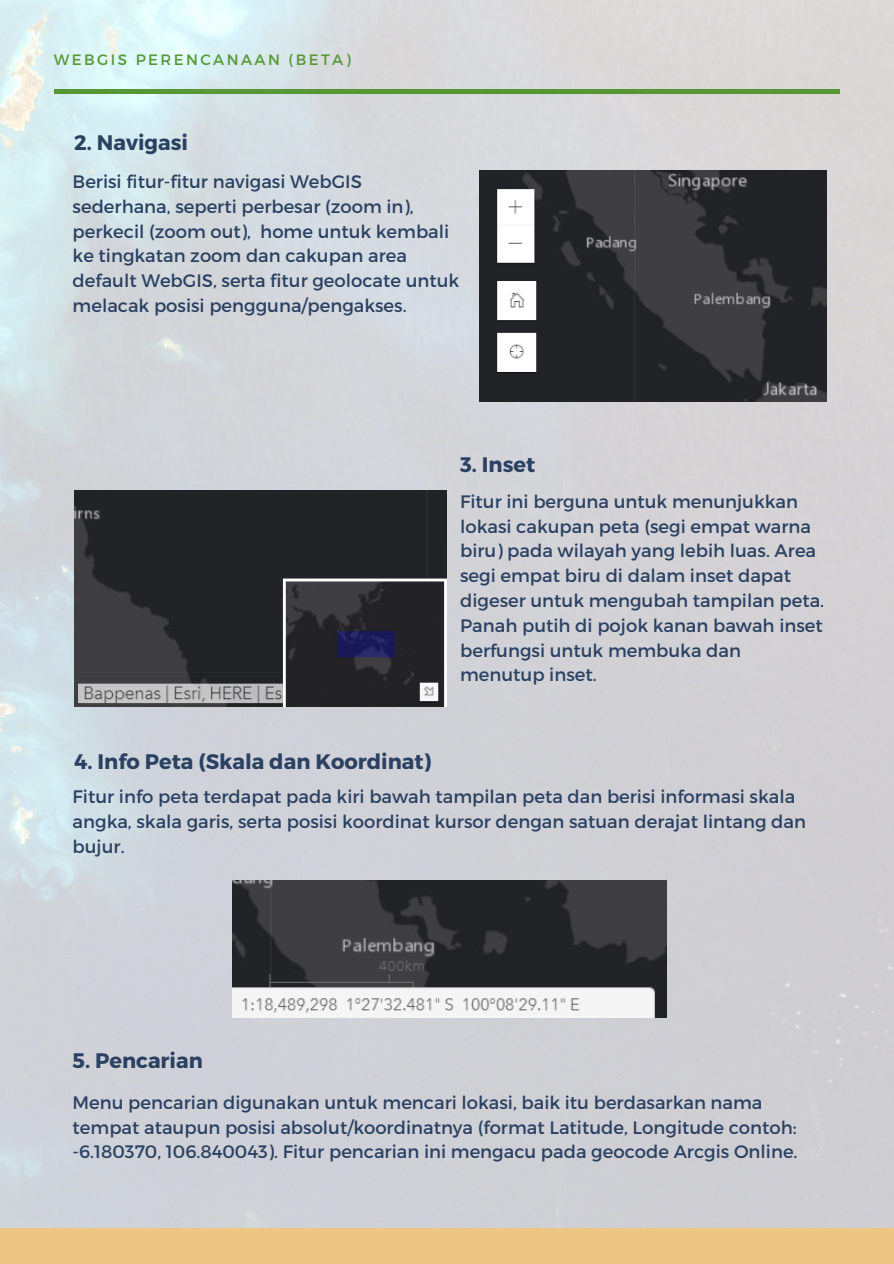
<style>
.page{position:relative;width:894px;height:1264px;background:#fff}
.page>*{position:absolute;margin:0;border:0;box-sizing:border-box;transform-origin:0 0}
.t1{font:700 21px "Montserrat";color:#2b4162}
.t2{font:18px/24.8px "Montserrat";color:#2b4162}
.t3{font:15px "Montserrat";letter-spacing:.16em;color:#569836}
</style>
<div class="page">
<img style="left:0;top:0;width:893px;height:1228px">
<hr style="left:54px;top:90px;width:785px;height:4px;background:#569836">
<div style="left:0;top:1228px;width:893px;height:35px;background:#eec684"></div>
<img style="left:479px;top:171px;width:347px;height:230px">
<img style="left:74px;top:490px;width:373px;height:216px">
<img style="left:233px;top:880px;width:433px;height:137px">
<p class="t3" style="left:54px;top:50px;width:298px">WEBGIS PERENCANAAN (BETA)</p>
<p class="t1" style="left:74px;top:128px;width:115px">2. Navigasi</p>
<p class="t2" style="left:73px;top:168px;width:388px">Berisi fitur-fitur navigasi WebGIS sederhana, seperti perbesar (zoom in), perkecil (zoom out), home untuk kembali ke tingkatan zoom dan cakupan area default WebGIS, serta fitur geolocate untuk melacak posisi pengguna/pengakses.</p>
<p class="t1" style="left:460px;top:451px;width:77px">3. Inset</p>
<p class="t1" style="left:74px;top:747px;width:358px">4. Info Peta (Skala dan Koordinat)</p>
<p class="t2" style="left:460px;top:488px;width:365px">Fitur ini berguna untuk menunjukkan lokasi cakupan peta (segi empat warna biru) pada wilayah yang lebih luas. Area segi empat biru di dalam inset dapat digeser untuk mengubah tampilan peta.<br>Panah putih di pojok kanan bawah inset berfungsi untuk membuka dan menutup inset.</p>
<p class="t2" style="left:73px;top:783px;width:734px">Fitur info peta terdapat pada kiri bawah tampilan peta dan berisi informasi skala angka, skala garis, serta posisi koordinat kursor dengan satuan derajat lintang dan bujur.</p>
<p class="t1" style="left:73px;top:1047px;width:132px">5. Pencarian</p>
<p class="t2" style="left:73px;top:1089px;width:726px">Menu pencarian digunakan untuk mencari lokasi, baik itu berdasarkan nama tempat ataupun posisi absolut/koordinatnya (format Latitude, Longitude contoh: -6.180370, 106.840043). Fitur pencarian ini mengacu pada geocode Arcgis Online.</p>
</div>
